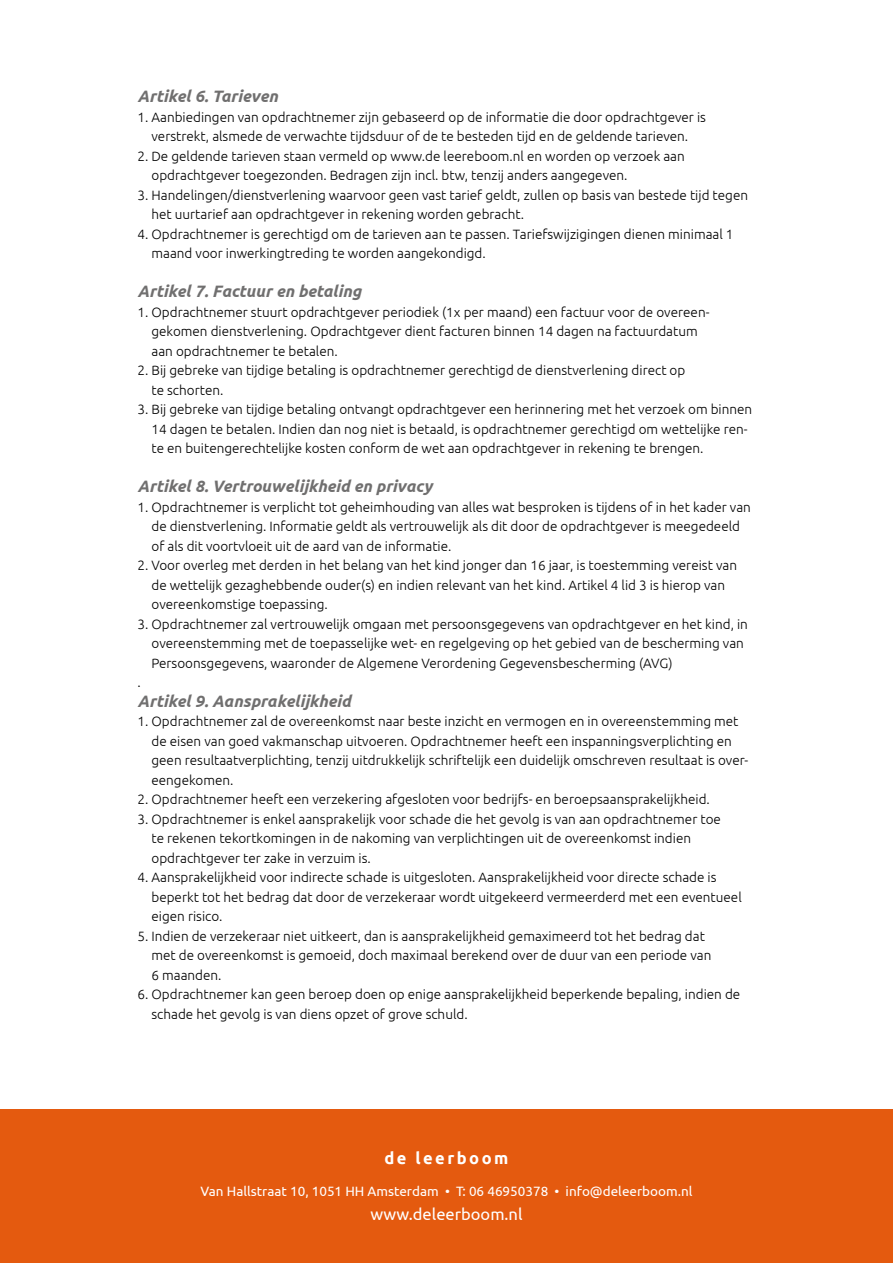
<style>
.page{position:relative;width:893px;height:1263px;background:#fff}
.page>*{position:absolute;margin:0;border:0;box-sizing:border-box;transform-origin:0 0}
.t1{font:italic 700 16.5px "Ubuntu";color:#706f6f}
.t2{font:16.5px "Ubuntu";color:#fff}
.t3{font:700 16.5px "Ubuntu";letter-spacing:.15em;color:#fff}
.t4{font:300 13.5px/19.5px "Ubuntu";color:#000}
.t5{font:13.5px "Ubuntu";color:#fff}
</style>
<div class="page">
<div style="left:0;top:1110px;width:893px;height:153px;background:#e45a0f"></div>
<p class="t1" style="left:137px;top:86px;width:142px">Artikel 6. Tarieven</p>
<p class="t4" style="left:137px;top:107px;width:570px;text-align:center">1. Aanbiedingen van opdrachtnemer zijn gebaseerd op de informatie die door opdrachtgever is verstrekt, alsmede de verwachte tijdsduur of de te besteden tijd en de geldende tarieven.</p>
<p class="t4" style="left:151px;top:146px;width:535px;text-indent:-14px">2. De geldende tarieven staan vermeld op www.de leereboom.nl en worden op verzoek aan opdrachtgever toegezonden. Bedragen zijn incl. btw, tenzij anders aangegeven.</p>
<p class="t4" style="left:151px;top:185px;width:598px;text-indent:-14px">3. Handelingen/dienstverlening waarvoor geen vast tarief geldt, zullen op basis van bestede tijd tegen het uurtarief aan opdrachtgever in rekening worden gebracht.</p>
<p class="t4" style="left:151px;top:224px;width:583px;text-indent:-14px">4. Opdrachtnemer is gerechtigd om de tarieven aan te passen. Tariefswijzigingen dienen minimaal 1 maand voor inwerkingtreding te worden aangekondigd.</p>
<p class="t1" style="left:137px;top:281px;width:225px">Artikel 7. Factuur en betaling</p>
<p class="t4" style="left:151px;top:302px;width:559px;text-indent:-14px">1. Opdrachtnemer stuurt opdrachtgever periodiek (1x per maand) een factuur voor de overeen&shy;gekomen dienstverlening. Opdrachtgever dient facturen binnen 14 dagen na factuurdatum aan opdrachtnemer te betalen.</p>
<p class="t4" style="left:151px;top:360px;width:535px;text-indent:-14px">2. Bij gebreke van tijdige betaling is opdrachtnemer gerechtigd de dienstverlening direct op te schorten.</p>
<p class="t4" style="left:151px;top:399px;width:602px;text-indent:-14px">3. Bij gebreke van tijdige betaling ontvangt opdrachtgever een herinnering met het verzoek om binnen<br>14 dagen te betalen. Indien dan nog niet is betaald, is opdrachtnemer gerechtigd om wettelijke ren&shy;te en buitengerechtelijke kosten conform de wet aan opdrachtgever in rekening te brengen.</p>
<p class="t1" style="left:137px;top:476px;width:296px">Artikel 8. Vertrouwelijkheid en privacy</p>
<p class="t4" style="left:151px;top:497px;width:601px;text-indent:-14px">1. Opdrachtnemer is verplicht tot geheimhouding van alles wat besproken is tijdens of in het kader van de dienstverlening. Informatie geldt als vertrouwelijk als dit door de opdrachtgever is meegedeeld of als dit voortvloeit uit de aard van de informatie.</p>
<p class="t4" style="left:151px;top:555px;width:587px;text-indent:-14px">2. Voor overleg met derden in het belang van het kind jonger dan 16 jaar, is toestemming vereist van de wettelijk gezaghebbende ouder(s) en indien relevant van het kind. Artikel 4 lid 3 is hierop van overeenkomstige toepassing.</p>
<p class="t4" style="left:137px;top:614px;width:612px">3. Opdrachtnemer zal vertrouwelijk omgaan met persoonsgegevens van opdrachtgever en het kind, in</p>
<p class="t4" style="left:151px;top:633px;width:594px">overeenstemming met de toepasselijke wet- en regelgeving op het gebied van de bescherming van</p>
<p class="t4" style="left:151px;top:653px;width:523px">Persoonsgegevens, waaronder de Algemene Verordening Gegevensbescherming (AVG)</p>
<p class="t4" style="left:137px;top:672px;width:5px">.</p>
<p class="t1" style="left:137px;top:691px;width:215px">Artikel 9. Aansprakelijkheid</p>
<p class="t4" style="left:151px;top:711px;width:598px;text-indent:-14px">1. Opdrachtnemer zal de overeenkomst naar beste inzicht en vermogen en in overeenstemming met de eisen van goed vakmanschap uitvoeren. Opdrachtnemer heeft een inspanningsverplichting en geen resultaatverplichting, tenzij uitdrukkelijk schriftelijk een duidelijk omschreven resultaat is over&shy;eengekomen.</p>
<p class="t4" style="left:137px;top:789px;width:574px">2. Opdrachtnemer heeft een verzekering afgesloten voor bedrijfs- en beroepsaansprakelijkheid.</p>
<p class="t4" style="left:151px;top:809px;width:571px;text-indent:-14px">3. Opdrachtnemer is enkel aansprakelijk voor schade die het gevolg is van aan opdrachtnemer toe te rekenen tekortkomingen in de nakoming van verplichtingen uit de overeenkomst indien opdrachtgever ter zake in verzuim is.</p>
<p class="t4" style="left:151px;top:867px;width:592px;text-indent:-14px">4. Aansprakelijkheid voor indirecte schade is uitgesloten. Aansprakelijkheid voor directe schade is beperkt tot het bedrag dat door de verzekeraar wordt uitgekeerd vermeerderd met een eventueel eigen risico.</p>
<p class="t4" style="left:151px;top:926px;width:561px;text-indent:-14px">5. Indien de verzekeraar niet uitkeert, dan is aansprakelijkheid gemaximeerd tot het bedrag dat met de overeenkomst is gemoeid, doch maximaal berekend over de duur van een periode van<br>6 maanden.</p>
<p class="t4" style="left:151px;top:984px;width:590px;text-indent:-14px">6. Opdrachtnemer kan geen beroep doen op enige aansprakelijkheid beperkende bepaling, indien de schade het gevolg is van diens opzet of grove schuld.</p>
<p class="t3" style="left:384px;top:1148px;width:125px">de leerboom</p>
<p class="t5" style="left:200px;top:1183px;width:494px">Van Hallstraat 10, 1051 HH Amsterdam • T: 06 46950378 • info@deleerboom.nl</p>
<p class="t2" style="left:370px;top:1204px;width:154px">www.deleerboom.nl</p>
</div>
